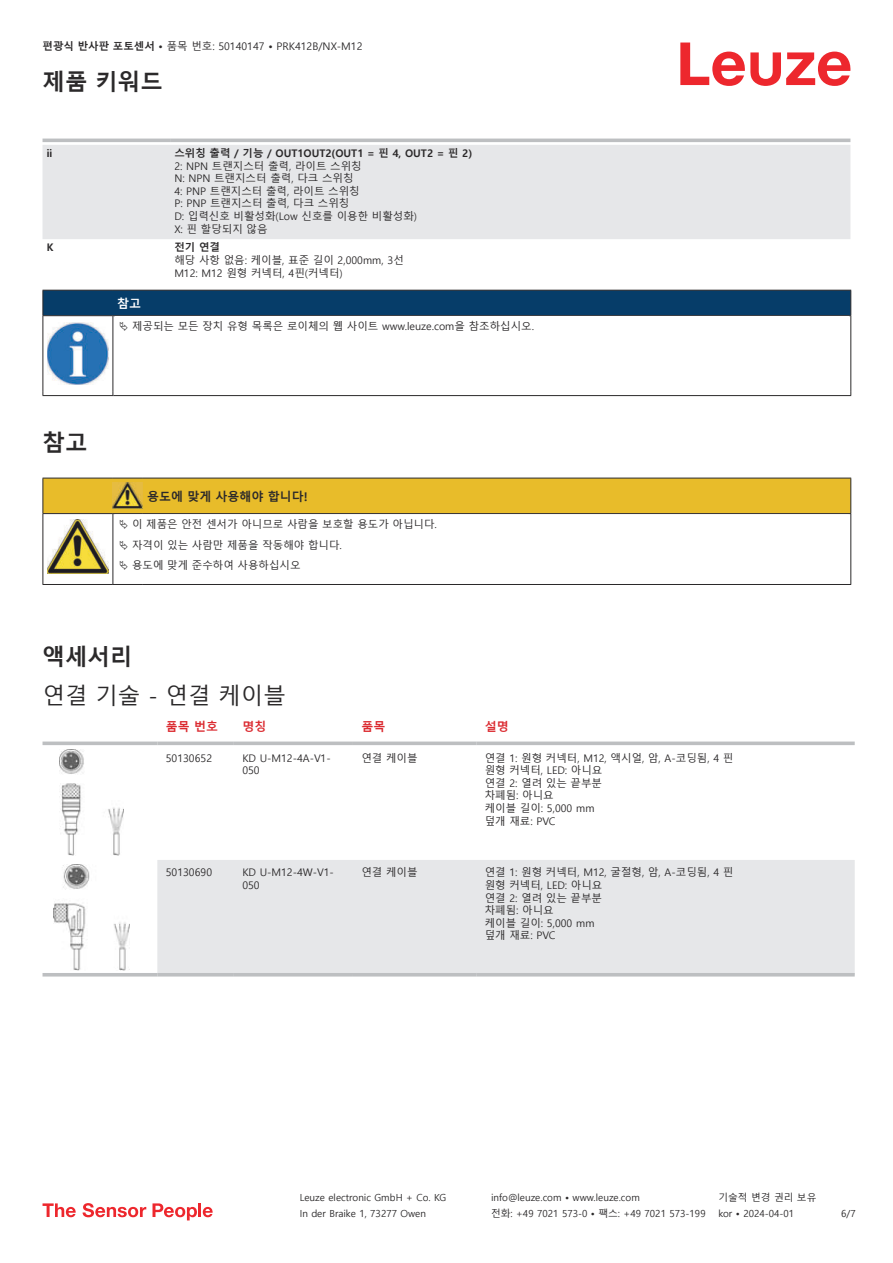
<style>
.page{position:relative;width:893px;height:1263px;background:#fff}
.page>*{position:absolute;margin:0;border:0;box-sizing:border-box;transform-origin:0 0}
.t1{font:700 22.5px "Malgun Gothic";color:#2b292a}
.t2{font:22.5px "Malgun Gothic";color:#2b292a}
.t3{font:700 12px "Malgun Gothic";color:#2b292a}
.t4{font:700 12px "Malgun Gothic";color:#db2a30}
.t5{font:700 12px "Malgun Gothic";color:#fff}
.t6{font:10.5px/12.6px "Malgun Gothic";color:#2b292a}
.t7{font:700 10.5px "Malgun Gothic";color:#2b292a}
.t8{font:9.75px "Malgun Gothic";color:#2b292a}
.s1{font-weight:700}
</style>
<div class="page">
<svg style="left:680px;top:43px;width:170px;height:43px"></svg>
<svg style="left:43px;top:138px;width:807px;height:1px"></svg>
<div style="left:43px;top:145px;width:807px;height:94px;background:#e6e7e9"></div>
<hr style="left:43px;top:139px;width:127px;height:3px;background:#bdbfc1">
<hr style="left:170px;top:139px;width:680px;height:3px;background:#bdbfc1">
<svg style="left:43px;top:907px;width:812px;height:70px"></svg>
<div style="left:157px;top:860px;width:698px;height:113px;background:#e6e7e9"></div>
<svg style="left:43px;top:741px;width:114px;height:4px"></svg>
<svg style="left:157px;top:741px;width:77px;height:4px"></svg>
<svg style="left:234px;top:741px;width:119px;height:4px"></svg>
<svg style="left:353px;top:741px;width:123px;height:4px"></svg>
<svg style="left:476px;top:741px;width:379px;height:4px;background:#c6c7c9"></svg>
<hr style="left:43px;top:973px;width:114px;height:3px;background:#bdbfc1">
<hr style="left:157px;top:973px;width:77px;height:3px;background:#bdbfc1">
<hr style="left:234px;top:973px;width:119px;height:3px;background:#bdbfc1">
<hr style="left:353px;top:973px;width:123px;height:3px;background:#bdbfc1">
<hr style="left:476px;top:973px;width:379px;height:3px;background:#bdbfc1">
<img style="left:59px;top:749px;width:65px;height:107px">
<img style="left:54px;top:864px;width:75px;height:106px">
<svg style="left:43px;top:1203px;width:33px;height:14px"></svg>
<svg style="left:83px;top:1203px;width:63px;height:14px"></svg>
<svg style="left:153px;top:1203px;width:44px;height:17px"></svg>
<hr style="left:198px;top:1203px;width:3px;height:14px;background:#ed272d">
<svg style="left:203px;top:1207px;width:10px;height:10px"></svg>
<div style="left:43px;top:290px;width:808px;height:26px;background:#063d69"></div>
<hr style="left:113px;top:315px;width:738px;height:1px;background:#2b292a">
<hr style="left:43px;top:316px;width:1px;height:75px;background:#2b292a">
<hr style="left:113px;top:316px;width:1px;height:75px;background:#2b292a">
<hr style="left:850px;top:316px;width:1px;height:75px;background:#2b292a">
<hr style="left:43px;top:395px;width:70px;height:1px;background:#2b292a">
<hr style="left:113px;top:395px;width:738px;height:1px;background:#2b292a">
<img style="left:47px;top:322px;width:61px;height:63px">
<hr style="left:43px;top:584px;width:70px;height:1px;background:#2b292a">
<hr style="left:113px;top:584px;width:30px;height:1px;background:#2b292a">
<hr style="left:143px;top:584px;width:708px;height:1px;background:#2b292a">
<svg style="left:43px;top:478px;width:808px;height:106px"></svg>
<p class="t6" style="left:43px;top:40px;width:321px"><span class="s1">편광식 반사판 포토센서 •</span> 품목 번호: 50140147 <span class="s1">•</span> PRK412B/NX-M12</p>
<h1 class="t1" style="left:43px;top:69px;width:122px">제품 키워드</h1>
<p class="t7" style="left:47px;top:147px;width:7px">ii</p>
<p class="t7" style="left:174px;top:147px;width:299px">스위칭 출력 / 기능 / OUT1OUT2(OUT1 = 핀 4, OUT2 = 핀 2)</p>
<p class="t6" style="left:174px;top:160px;width:244px">2: NPN 트랜지스터 출력, 라이트 스위칭<br>N: NPN 트랜지스터 출력, 다크 스위칭<br>4: PNP 트랜지스터 출력, 라이트 스위칭<br>P: PNP 트랜지스터 출력, 다크 스위칭<br>D: 입력신호 비활성화(Low 신호를 이용한 비활성화)<br>X: 핀 할당되지 않음</p>
<p class="t7" style="left:47px;top:241px;width:8px">K</p>
<p class="t7" style="left:174px;top:241px;width:47px">전기 연결</p>
<p class="t6" style="left:174px;top:254px;width:231px">해당 사항 없음: 케이블, 표준 길이 2,000mm, 3선<br>M12: M12 원형 커넥터, 4핀(커넥터)</p>
<p class="t5" style="left:117px;top:297px;width:25px">참고</p>
<p class="t6" style="left:132px;top:321px;width:403px">제공되는 모든 장치 유형 목록은 로이체의 웹 사이트 www.leuze.com을 참조하십시오.</p>
<h1 class="t1" style="left:43px;top:429px;width:46px">참고</h1>
<p class="t3" style="left:147px;top:489px;width:162px">용도에 맞게 사용해야 합니다!</p>
<p class="t6" style="left:132px;top:515px;width:306px;line-height:20.2px">이 제품은 안전 센서가 아니므로 사람을 보호할 용도가 아닙니다. 자격이 있는 사람만 제품을 작동해야 합니다.<br>용도에 맞게 준수하여 사용하십시오</p>
<h1 class="t1" style="left:43px;top:644px;width:91px">액세서리</h1>
<h1 class="t2" style="left:43px;top:683px;width:245px">연결 기술 - 연결 케이블</h1>
<p class="t4" style="left:166px;top:719px;width:54px">품목 번호</p>
<p class="t4" style="left:242px;top:719px;width:25px">명칭</p>
<p class="t4" style="left:361px;top:719px;width:25px">품목</p>
<p class="t4" style="left:485px;top:719px;width:25px">설명</p>
<p class="t6" style="left:166px;top:752px;width:48px">50130652</p>
<p class="t6" style="left:242px;top:752px;width:90px">KD U-M12-4A-V1-<br>050</p>
<p class="t6" style="left:361px;top:752px;width:58px">연결 케이블</p>
<p class="t6" style="left:485px;top:752px;width:250px">연결 1: 원형 커넥터, M12, 액시얼, 암, A-코딩됨, 4 핀 원형 커넥터, LED: 아니요<br>연결 2: 열려 있는 끝부분<br>차폐됨: 아니요<br>케이블 길이: 5,000 mm<br>덮개 재료: PVC</p>
<p class="t6" style="left:166px;top:866px;width:48px">50130690</p>
<p class="t6" style="left:242px;top:866px;width:93px">KD U-M12-4W-V1-<br>050</p>
<p class="t6" style="left:361px;top:866px;width:58px">연결 케이블</p>
<p class="t6" style="left:485px;top:866px;width:250px">연결 1: 원형 커넥터, M12, 굴절형, 암, A-코딩됨, 4 핀 원형 커넥터, LED: 아니요<br>연결 2: 열려 있는 끝부분<br>차폐됨: 아니요<br>케이블 길이: 5,000 mm<br>덮개 재료: PVC</p>
<p class="t8" style="left:300px;top:1192px;width:148px">Leuze electronic GmbH + Co. KG</p>
<p class="t8" style="left:491px;top:1192px;width:150px">info@leuze.com • www.leuze.com</p>
<p class="t8" style="left:718px;top:1192px;width:100px">기술적 변경 권리 보유</p>
<p class="t8" style="left:300px;top:1208px;width:128px">In der Braike 1, 73277 Owen</p>
<p class="t8" style="left:491px;top:1208px;width:216px">전화: +49 7021 573-0 • 팩스: +49 7021 573-199</p>
<p class="t8" style="left:718px;top:1208px;width:77px">kor • 2024-04-01</p>
<p class="t8" style="left:841px;top:1208px;width:16px">6/7</p>
</div>
